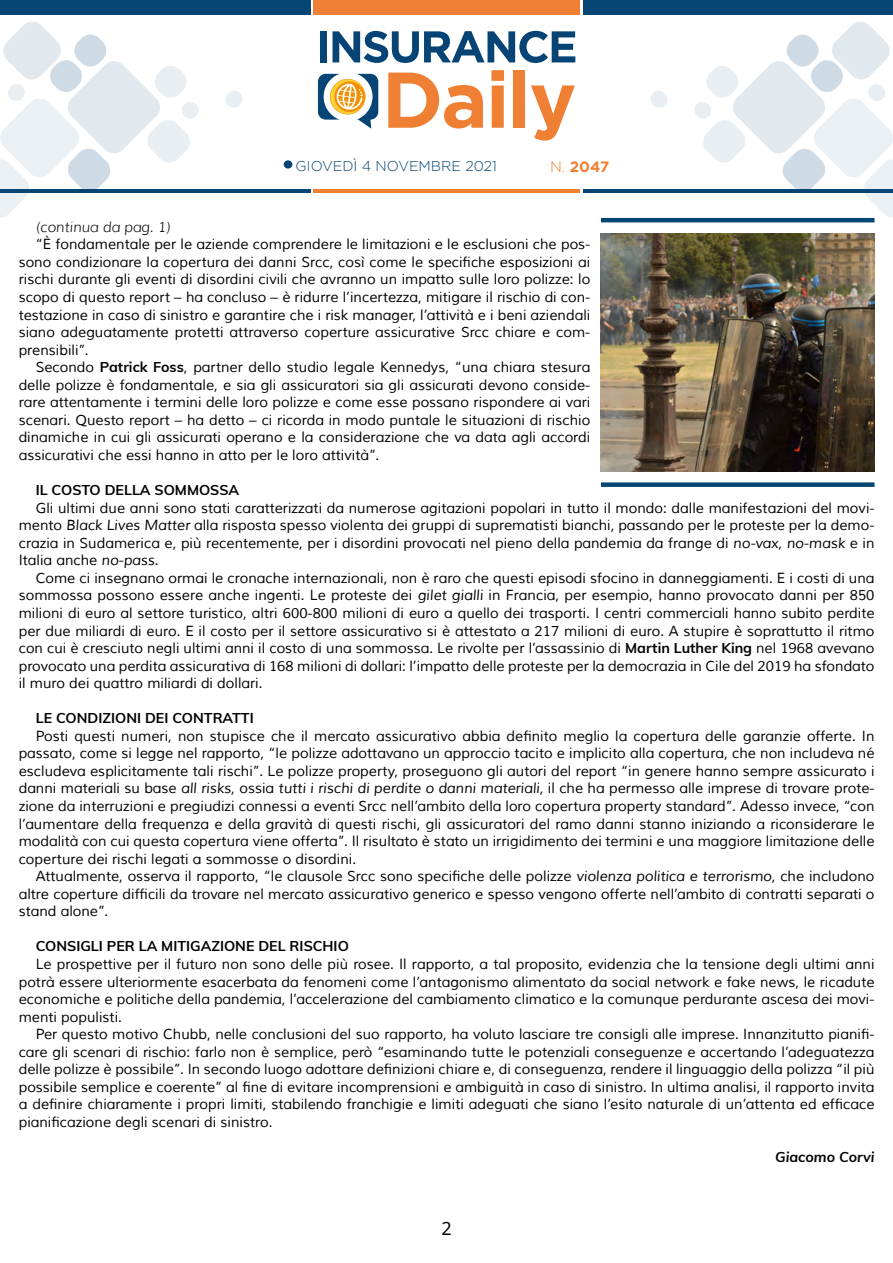
<style>
.page{position:relative;width:893px;height:1263px;background:#fff}
.page>*{position:absolute;margin:0;border:0;box-sizing:border-box;transform-origin:0 0}
.t1{font:18px "Noto Sans";color:#000}
.t2{font:700 15px "Gotham";color:#f08033}
.t3{font:14.25px/17.5px "Muli";color:#000;text-align:justify}
.t4{font:700 14.25px "Muli";color:#000}
.t5{font:300 14.25px "Gotham";color:#054573}
.t6{font:italic 300 14.25px "Muli";color:#000}
.t7{font:italic 700 14.25px "Muli";color:#000}
.s1{font-weight:300}
.s2{font-weight:700}
.s3{font-style:italic}
</style>
<div class="page">
<div style="left:583px;top:0;width:310px;height:15px;background:#054573"></div>
<div style="left:314px;top:0;width:266px;height:15px;background:#f08033"></div>
<hr style="left:583px;top:189px;width:310px;height:3px;background:#054573">
<hr style="left:314px;top:189px;width:266px;height:3px;background:#f08033">
<svg style="left:650px;top:91px;width:17px;height:17px"></svg>
<svg style="left:226px;top:91px;width:17px;height:17px"></svg>
<svg style="left:693px;top:22px;width:200px;height:197px"></svg>
<svg style="left:0;top:22px;width:200px;height:196px"></svg>
<svg style="left:318px;top:74px;width:60px;height:55px"></svg>
<svg style="left:388px;top:73px;width:95px;height:56px"></svg>
<svg style="left:491px;top:70px;width:13px;height:58px"></svg>
<div style="left:513px;top:70px;width:12px;height:58px;background:#ef7f32"></div>
<svg style="left:531px;top:85px;width:44px;height:56px"></svg>
<div style="left:320px;top:31px;width:7px;height:31px;background:#054474"></div>
<svg style="left:332px;top:31px;width:243px;height:32px"></svg>
<hr style="left:0;top:189px;width:310px;height:3px;background:#054573">
<div style="left:0;top:0;width:310px;height:15px;background:#054573"></div>
<div style="left:284px;top:160px;width:8px;height:9px;background:#054573;border-radius:50%"></div>
<img style="left:601px;top:233px;width:273px;height:239px">
<div style="left:601px;top:482px;width:273px;height:5px;background:#054573"></div>
<hr style="left:601px;top:218px;width:273px;height:4px;background:#054573">
<p class="t5" style="left:296px;top:158px;width:203px">GIOVEDÌ 4 NOVEMBRE 2021</p>
<p class="t2" style="left:550px;top:158px;width:61px"><span class="s1">N.</span> 2047</p>
<p class="t6" style="left:36px;top:218px;width:136px">(continua da pag. 1)</p>
<p class="t3" style="left:19px;top:236px;width:573px;text-indent:17px">“È fondamentale per le aziende comprendere le limitazioni e le esclusioni che pos&shy;sono condizionare la copertura dei danni Srcc, così come le specifiche esposizioni ai rischi durante gli eventi di disordini civili che avranno un impatto sulle loro polizze: lo scopo di questo report – ha concluso – è ridurre l’incertezza, mitigare il rischio di con&shy;testazione in caso di sinistro e garantire che i risk manager, l’attività e i beni aziendali siano adeguatamente protetti attraverso coperture assicurative Srcc chiare e com&shy;prensibili”.</p>
<p class="t3" style="left:19px;top:359px;width:573px;text-indent:17px">Secondo <span class="s2">Patrick Foss</span>, partner dello studio legale Kennedys, “una chiara stesura delle polizze è fondamentale, e sia gli assicuratori sia gli assicurati devono conside&shy;rare attentamente i termini delle loro polizze e come esse possano rispondere ai vari scenari. Questo report – ha detto – ci ricorda in modo puntale le situazioni di rischio dinamiche in cui gli assicurati operano e la considerazione che va data agli accordi assicurativi che essi hanno in atto per le loro attività”.</p>
<p class="t4" style="left:36px;top:479px;width:205px">IL COSTO DELLA SOMMOSSA</p>
<p class="t3" style="left:19px;top:499px;width:857px;text-indent:17px">Gli ultimi due anni sono stati caratterizzati da numerose agitazioni popolari in tutto il mondo: dalle manifestazioni del movi&shy;mento <span class="s3">Black Lives Matter</span> alla risposta spesso violenta dei gruppi di suprematisti bianchi, passando per le proteste per la demo&shy;crazia in Sudamerica e, più recentemente, per i disordini provocati nel pieno della pandemia da frange di <span class="s3">no-vax, no-mask</span> e in Italia anche <span class="s3">no-pass</span>.</p>
<p class="t3" style="left:19px;top:569px;width:857px;text-indent:17px">Come ci insegnano ormai le cronache internazionali, non è raro che questi episodi sfocino in danneggiamenti. E i costi di una sommossa possono essere anche ingenti. Le proteste dei <span class="s3">gilet gialli</span> in Francia, per esempio, hanno provocato danni per 850 milioni di euro al settore turistico, altri 600-800 milioni di euro a quello dei trasporti. I centri commerciali hanno subito perdite per due miliardi di euro. E il costo per il settore assicurativo si è attestato a 217 milioni di euro. A stupire è soprattutto il ritmo con cui è cresciuto negli ultimi anni il costo di una sommossa. Le rivolte per l’assassinio di <span class="s2">Martin Luther King</span> nel 1968 avevano provocato una perdita assicurativa di 168 milioni di dollari: l’impatto delle proteste per la democrazia in Cile del 2019 ha sfondato il muro dei quattro miliardi di dollari.</p>
<p class="t4" style="left:36px;top:708px;width:219px">LE CONDIZIONI DEI CONTRATTI</p>
<p class="t3" style="left:19px;top:727px;width:857px;text-indent:17px">Posti questi numeri, non stupisce che il mercato assicurativo abbia definito meglio la copertura delle garanzie offerte. In passato, come si legge nel rapporto, “le polizze adottavano un approccio tacito e implicito alla copertura, che non includeva né escludeva esplicitamente tali rischi”. Le polizze property, proseguono gli autori del report “in genere hanno sempre assicurato i danni materiali su base <span class="s3">all risks,</span> ossia <span class="s3">tutti i rischi di perdite o danni materiali</span>, il che ha permesso alle imprese di trovare prote&shy;zione da interruzioni e pregiudizi connessi a eventi Srcc nell’ambito della loro copertura property standard”. Adesso invece, “con l’aumentare della frequenza e della gravità di questi rischi, gli assicuratori del ramo danni stanno iniziando a riconsiderare le modalità con cui questa copertura viene offerta”. Il risultato è stato un irrigidimento dei termini e una maggiore limitazione delle coperture dei rischi legati a sommosse o disordini.</p>
<p class="t3" style="left:19px;top:868px;width:857px;text-indent:17px">Attualmente, osserva il rapporto, “le clausole Srcc sono specifiche delle polizze <span class="s3">violenza politica e terrorismo</span>, che includono altre coperture difficili da trovare nel mercato assicurativo generico e spesso vengono offerte nell’ambito di contratti separati o stand alone”.</p>
<p class="t4" style="left:36px;top:936px;width:315px">CONSIGLI PER LA MITIGAZIONE DEL RISCHIO</p>
<p class="t3" style="left:19px;top:955px;width:857px;text-indent:17px">Le prospettive per il futuro non sono delle più rosee. Il rapporto, a tal proposito, evidenzia che la tensione degli ultimi anni potrà essere ulteriormente esacerbata da fenomeni come l’antagonismo alimentato da social network e fake news, le ricadute economiche e politiche della pandemia, l’accelerazione del cambiamento climatico e la comunque perdurante ascesa dei movi&shy;menti populisti.</p>
<p class="t3" style="left:19px;top:1026px;width:857px;text-indent:17px">Per questo motivo Chubb, nelle conclusioni del suo rapporto, ha voluto lasciare tre consigli alle imprese. Innanzitutto pianifi&shy;care gli scenari di rischio: farlo non è semplice, però “esaminando tutte le potenziali conseguenze e accertando l’adeguatezza delle polizze è possibile”. In secondo luogo adottare definizioni chiare e, di conseguenza, rendere il linguaggio della polizza “il più possibile semplice e coerente” al fine di evitare incomprensioni e ambiguità in caso di sinistro. In ultima analisi, il rapporto invita a definire chiaramente i propri limiti, stabilendo franchigie e limiti adeguati che siano l’esito naturale di un’attenta ed efficace pianificazione degli scenari di sinistro.</p>
<p class="t7" style="left:775px;top:1146px;width:101px">Giacomo Corvi</p>
<p class="t1" style="left:441px;top:1216px;width:12px">2</p>
</div>
